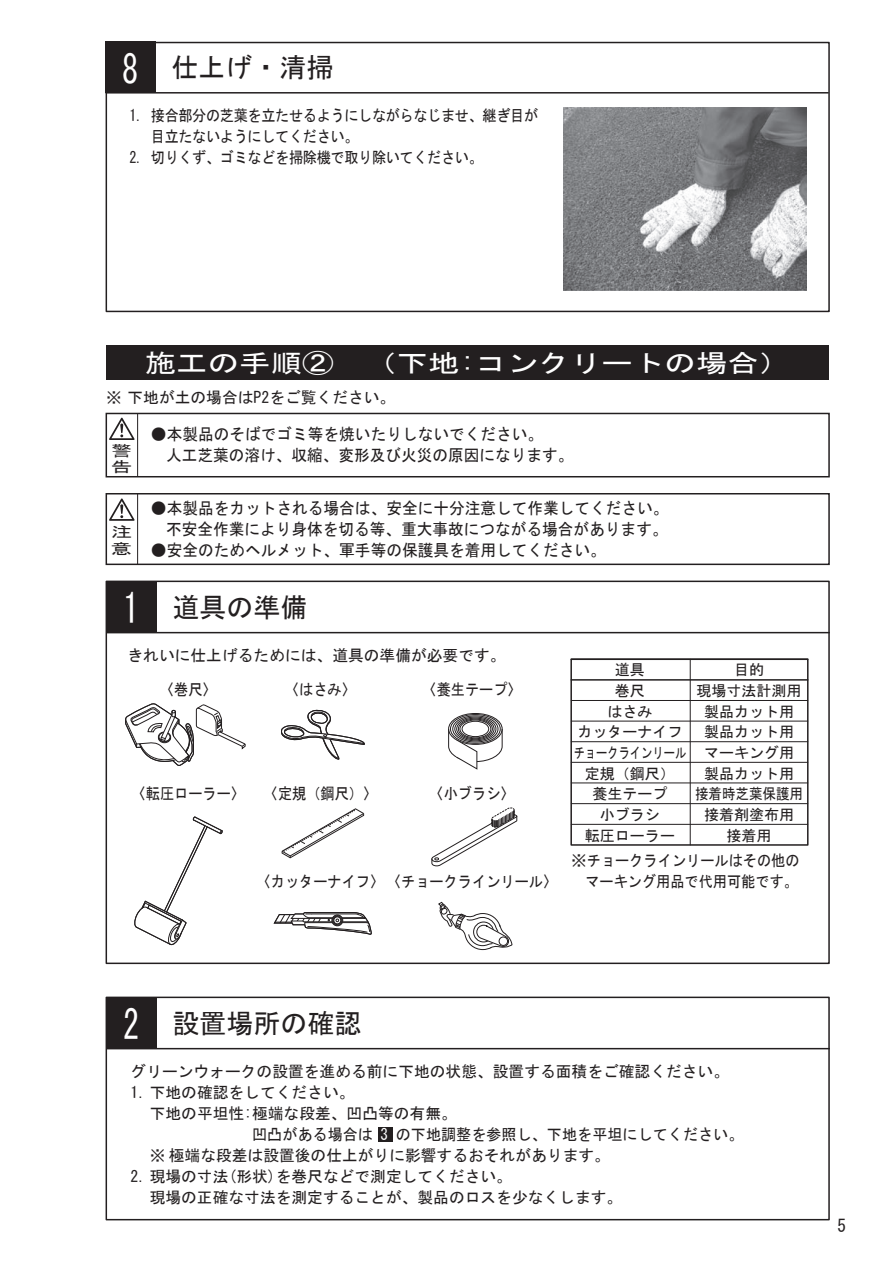
<style>
.page{position:relative;width:893px;height:1263px;background:#fff}
.page>*{position:absolute;margin:0;border:0;box-sizing:border-box;transform-origin:0 0}
.t1{font:40.5px "MS Gothic";color:#fff;scale:.8 1}
.t2{font:27px "MS Gothic";color:#231f20}
.t3{font:25.2px "MS Gothic";color:#fff;scale:1.25 1}
.t4{font:17.25px "MS Gothic";color:#231f20}
.t5{font:16.5px/21px "MS Gothic";color:#231f20}
.t6{font:15.75px/21px "MS Gothic";color:#231f20}
.t7{font:15.75px/21px "MS Gothic";letter-spacing:-.025em;color:#231f20;scale:.9 1}
.t8{font:15.75px "MS Gothic";color:#231f20;scale:.9 1}
.t9{font:15.75px "MS Gothic";color:#231f20;scale:.96 1}
.t10{font:15px/20.7px "MS Gothic";color:#231f20;text-align:center}
.t11{font:14.7px/16.5px "MS Gothic";color:#231f20;scale:1.43 1}
.s1{font-size:40.5px;color:#fff}
.s2{color:#fff}
</style>
<div class="page">
<div style="left:106px;top:42px;width:724px;height:270px;border:2px solid #231f20"></div>
<div style="left:105px;top:41px;width:51px;height:52px;background:#231f20"></div>
<hr style="left:106px;top:92px;width:722px;height:2px;background:#231f20">
<img style="left:563px;top:108px;width:244px;height:182px">
<div style="left:106px;top:345px;width:723px;height:34px;background:#231f20"></div>
<div style="left:378px;top:1127px;width:14px;height:15px;background:#231f20"></div>
<div style="left:106px;top:581px;width:724px;height:383px;border:2px solid #231f20"></div>
<div style="left:106px;top:581px;width:51px;height:52px;background:#231f20"></div>
<hr style="left:107px;top:632px;width:722px;height:1px;background:#231f20">
<div style="left:106px;top:996px;width:724px;height:224px;border:2px solid #231f20"></div>
<div style="left:106px;top:997px;width:51px;height:52px;background:#231f20"></div>
<hr style="left:107px;top:1048px;width:722px;height:1px;background:#231f20">
<hr style="left:571px;top:700px;width:237px;height:1px;background:#231f20">
<hr style="left:571px;top:721px;width:237px;height:1px;background:#231f20">
<hr style="left:571px;top:741px;width:237px;height:1px;background:#231f20">
<hr style="left:571px;top:762px;width:237px;height:1px;background:#231f20">
<hr style="left:571px;top:782px;width:237px;height:1px;background:#231f20">
<hr style="left:571px;top:803px;width:237px;height:1px;background:#231f20">
<hr style="left:571px;top:824px;width:237px;height:1px;background:#231f20">
<hr style="left:690px;top:659px;width:1px;height:186px;background:#231f20">
<div style="left:570px;top:658px;width:238px;height:188px;border:2px solid #231f20"></div>
<hr style="left:571px;top:679px;width:237px;height:2px;background:#231f20">
<hr style="left:571px;top:658px;width:237px;height:2px;background:#231f20">
<svg style="left:281px;top:709px;width:84px;height:51px"></svg>
<svg style="left:273px;top:912px;width:99px;height:23px"></svg>
<svg style="left:438px;top:901px;width:75px;height:50px"></svg>
<div style="left:458px;top:719px;width:35px;height:20px;border:1px solid #231f20;border-radius:50%"></div>
<div style="left:456px;top:718px;width:38px;height:22px;border:1px solid #231f20;border-radius:50%"></div>
<div style="left:455px;top:717px;width:41px;height:24px;border:1px solid #231f20;border-radius:50%"></div>
<div style="left:452px;top:716px;width:46px;height:26px;border:1px solid #231f20;border-radius:50%"></div>
<div style="left:450px;top:714px;width:50px;height:29px;border:1px solid #231f20;border-radius:50%"></div>
<div style="left:448px;top:713px;width:54px;height:32px;border:1px solid #231f20;border-radius:50%"></div>
<svg style="left:448px;top:721px;width:55px;height:49px"></svg>
<svg style="left:431px;top:807px;width:87px;height:60px"></svg>
<svg style="left:281px;top:808px;width:84px;height:51px"></svg>
<svg style="left:134px;top:816px;width:89px;height:129px"></svg>
<svg style="left:109px;top:418px;width:26px;height:22px"></svg>
<div style="left:106px;top:413px;width:724px;height:64px;border:2px solid #231f20"></div>
<hr style="left:137px;top:413px;width:1px;height:64px;background:#231f20">
<svg style="left:109px;top:498px;width:26px;height:23px"></svg>
<div style="left:106px;top:493px;width:724px;height:72px;border:2px solid #231f20"></div>
<hr style="left:137px;top:494px;width:1px;height:70px;background:#231f20">
<svg style="left:125px;top:703px;width:121px;height:63px"></svg>
<p class="t2" style="left:122px;top:54px;width:213px"><span class="s1">8</span> 仕上げ・清掃</p>
<p class="t7" style="left:151px;top:105px;width:432px;text-indent:-21px">1. 接合部分の芝葉を立たせるようにしながらなじませ、継ぎ目が目立たないようにしてください。</p>
<p class="t7" style="left:130px;top:147px;width:394px">2. 切りくず、ゴミなどを掃除機で取り除いてください。</p>
<p class="t3" style="left:145px;top:350px;width:518px">施工の手順②　（下地:コンクリートの場合）</p>
<p class="t6" style="left:106px;top:386px;width:291px">※ 下地が土の場合はP2をご覧ください。</p>
<p class="t11" style="left:111px;top:442px;width:16px">警告</p>
<p class="t11" style="left:111px;top:524px;width:16px">注意</p>
<p class="t5" style="left:150px;top:423px;width:425px">●本製品のそばでゴミ等を焼いたりしないでください。<br>　人工芝葉の溶け、収縮、変形及び火災の原因になります。</p>
<p class="t5" style="left:150px;top:497px;width:520px">●本製品をカットされる場合は、安全に十分注意して作業してください。　不安全作業により身体を切る等、重大事故につながる場合があります。</p>
<p class="t5" style="left:150px;top:539px;width:457px">●安全のためヘルメット、軍手等の保護具を着用してください。</p>
<p class="t1" style="left:123px;top:589px;width:22px">1</p>
<p class="t2" style="left:173px;top:594px;width:136px">道具の準備</p>
<p class="t6" style="left:128px;top:645px;width:380px">きれいに仕上げるためには、道具の準備が必要です。</p>
<p class="t8" style="left:160px;top:682px;width:64px">〈巻尺〉</p>
<p class="t8" style="left:285px;top:682px;width:80px">〈はさみ〉</p>
<p class="t8" style="left:423px;top:682px;width:112px">〈養生テープ〉</p>
<p class="t8" style="left:132px;top:785px;width:127px">〈転圧ローラー〉</p>
<p class="t8" style="left:430px;top:785px;width:96px">〈小ブラシ〉</p>
<p class="t8" style="left:264px;top:785px;width:128px">〈定規（鋼尺）〉</p>
<p class="t8" style="left:257px;top:874px;width:335px">〈カッターナイフ〉〈チョークラインリール〉</p>
<p class="t10" style="left:574px;top:659px;width:114px">道具<br>巻尺<br>はさみ<br>カッターナイフチョークラインリール定規（鋼尺）<br>養生テープ<br>小ブラシ<br>転圧ローラー</p>
<p class="t10" style="left:695px;top:659px;width:110px">目的<br>現場寸法計測用製品カット用製品カット用マーキング用製品カット用<br>接着時芝葉保護用接着剤塗布用接着用</p>
<p class="t6" style="left:571px;top:850px;width:230px">※チョークラインリールはその他の　マーキング用品で代用可能です。</p>
<p class="t1" style="left:123px;top:1005px;width:22px">2</p>
<p class="t2" style="left:173px;top:1010px;width:190px">設置場所の確認</p>
<p class="t6" style="left:131px;top:1061px;width:600px">グリーンウォークの設置を進める前に下地の状態、設置する面積をご確認ください。</p>
<p class="t6" style="left:131px;top:1082px;width:225px">1. 下地の確認をしてください。</p>
<p class="t6" style="left:150px;top:1103px;width:309px">下地の平坦性:極端な段差、凹凸等の有無。</p>
<p class="t9" style="left:252px;top:1127px;width:513px">凹凸がある場合は <span class="s2">3</span> の下地調整を参照し、下地を平坦にしてください。</p>
<p class="t6" style="left:150px;top:1145px;width:462px">※ 極端な段差は設置後の仕上がりに影響するおそれがあります。</p>
<p class="t6" style="left:150px;top:1166px;width:474px;text-indent:-19px">2. 現場の寸法(形状)を巻尺などで測定してください。<br>現場の正確な寸法を測定することが、製品のロスを少なくします。</p>
<p class="t4" style="left:837px;top:1217px;width:10px">5</p>
</div>
